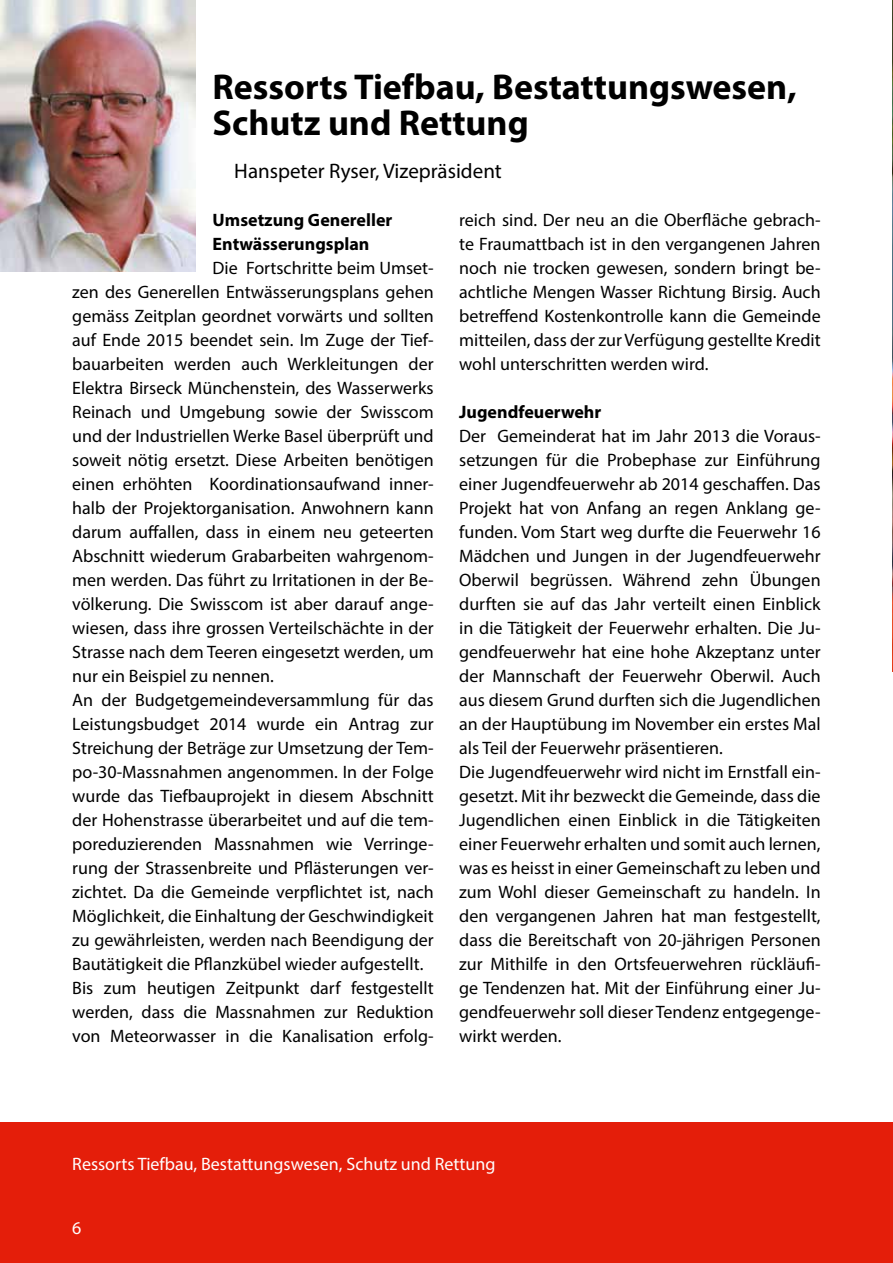
<style>
.page{position:relative;width:893px;height:1263px;background:#fff}
.page>*{position:absolute;margin:0;border:0;box-sizing:border-box;transform-origin:0 0}
.t1{font:700 36px/36px "Myriad Pro";color:#000}
.t2{font:21px "Myriad Pro";color:#000}
.t3{font:18px/24px "Myriad Pro";color:#000}
.t4{font:700 18px/24px "Myriad Pro";color:#000}
.t5{font:18px "Myriad Pro";color:#fff}
</style>
<div class="page">
<div style="left:0;top:1123px;width:893px;height:140px;background:#e41e0a"></div>
<img style="left:0;top:0;width:196px;height:271px">
<img style="left:892px;top:0;width:1px;height:672px">
<h1 class="t1" style="left:213px;top:68px;width:586px">Ressorts Tiefbau, Bestattungswesen,<br>Schutz und Rettung</h1>
<p class="t2" style="left:234px;top:158px;width:269px">Hanspeter Ryser, Vizepräsident</p>
<p class="t4" style="left:213px;top:207px;width:181px">Umsetzung Genereller<br>Entwässerungsplan</p>
<p class="t3" style="left:72px;top:256px;width:363px;text-indent:140px">Die Fortschritte beim Umset&shy;zen des Generellen Entwässerungsplans gehen gemäss Zeitplan geordnet vorwärts und sollten auf Ende 2015 beendet sein. Im Zuge der Tief&shy;bauarbeiten werden auch Werkleitungen der Elektra Birseck Münchenstein, des Wasserwerks Reinach und Umgebung sowie der Swisscom und der Industriellen Werke Basel überprüft und soweit nötig ersetzt. Diese Arbeiten benötigen einen erhöhten Koordinationsaufwand inner&shy;halb der Projektorganisation. Anwohnern kann darum auffallen, dass in einem neu geteerten Abschnitt wiederum Grabarbeiten wahrgenom&shy;men werden. Das führt zu Irritationen in der Be&shy;völkerung. Die Swisscom ist aber darauf ange&shy;wiesen, dass ihre grossen Verteilschächte in der Strasse nach dem Teeren eingesetzt werden, um nur ein Beispiel zu nennen.<br>An der Budgetgemeindeversammlung für das Leistungsbudget 2014 wurde ein Antrag zur Streichung der Beträge zur Umsetzung der Tem&shy;po-30-Massnahmen angenommen. In der Folge wurde das Tiefbauprojekt in diesem Abschnitt der Hohenstrasse überarbeitet und auf die tem&shy;poreduzierenden Massnahmen wie Verringe&shy;rung der Strassenbreite und Pflästerungen ver&shy;zichtet. Da die Gemeinde verpflichtet ist, nach Möglichkeit, die Einhaltung der Geschwindigkeit zu gewährleisten, werden nach Beendigung der Bautätigkeit die Pflanzkübel wieder aufgestellt.<br>Bis zum heutigen Zeitpunkt darf festgestellt werden, dass die Massnahmen zur Reduktion von Meteorwasser in die Kanalisation erfolg-</p>
<p class="t3" style="left:459px;top:208px;width:363px;text-align:justify">reich sind. Der neu an die Oberfläche gebrach&shy;te Fraumattbach ist in den vergangenen Jahren noch nie trocken gewesen, sondern bringt be&shy;achtliche Mengen Wasser Richtung Birsig. Auch betreffend Kostenkontrolle kann die Gemeinde mitteilen, dass der zur Verfügung gestellte Kredit wohl unterschritten werden wird.</p>
<p class="t4" style="left:459px;top:399px;width:144px">Jugendfeuerwehr</p>
<p class="t3" style="left:459px;top:424px;width:363px">Der Gemeinderat hat im Jahr 2013 die Voraus&shy;setzungen für die Probephase zur Einführung einer Jugendfeuerwehr ab 2014 geschaffen. Das Projekt hat von Anfang an regen Anklang ge&shy;funden. Vom Start weg durfte die Feuerwehr 16<br>Mädchen und Jungen in der Jugendfeuerwehr Oberwil begrüssen. Während zehn Übungen durften sie auf das Jahr verteilt einen Einblick in die Tätigkeit der Feuerwehr erhalten. Die Ju&shy;gendfeuerwehr hat eine hohe Akzeptanz unter der Mannschaft der Feuerwehr Oberwil. Auch aus diesem Grund durften sich die Jugendlichen an der Hauptübung im November ein erstes Mal als Teil der Feuerwehr präsentieren.<br>Die Jugendfeuerwehr wird nicht im Ernstfall ein&shy;gesetzt. Mit ihr bezweckt die Gemeinde, dass die Jugendlichen einen Einblick in die Tätigkeiten einer Feuerwehr erhalten und somit auch lernen, was es heisst in einer Gemeinschaft zu leben und zum Wohl dieser Gemeinschaft zu handeln. In den vergangenen Jahren hat man festgestellt, dass die Bereitschaft von 20-jährigen Personen zur Mithilfe in den Ortsfeuerwehren rückläufi&shy;ge Tendenzen hat. Mit der Einführung einer Ju&shy;gendfeuerwehr soll dieser Tendenz entgegenge&shy;wirkt werden.</p>
<p class="t5" style="left:72px;top:1153px;width:425px">Ressorts Tiefbau, Bestattungswesen, Schutz und Rettung</p>
<p class="t5" style="left:72px;top:1217px;width:11px">6</p>
</div>
